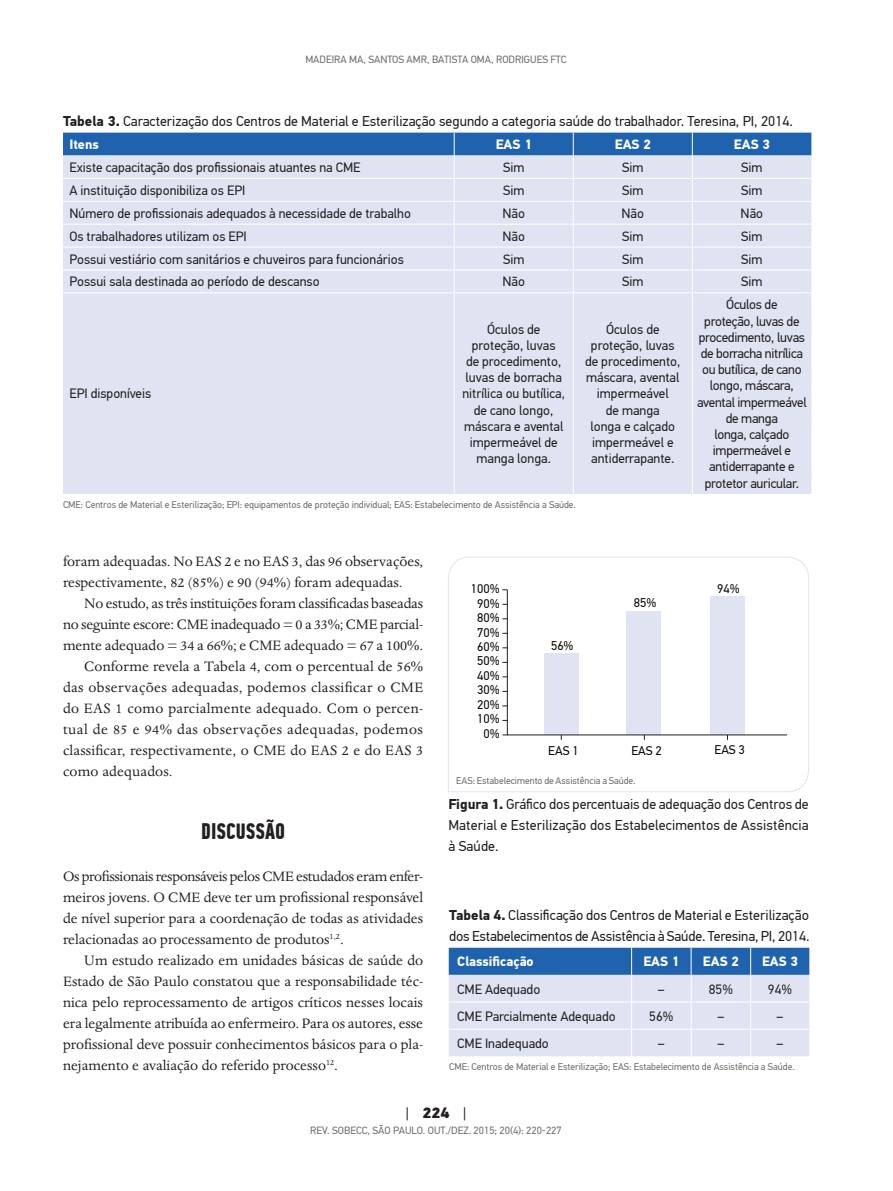
<style>
.page{position:relative;width:893px;height:1191px;background:#fff}
.page>*{position:absolute;margin:0;border:0;box-sizing:border-box;transform-origin:0 0}
.z_sub__1{font:700 22.5px "PF Din Text Comp Pro";color:#231f20}
.z_texto{font:15.75px/21px "Dante MT Std";color:#231f20;text-align:justify}
.z_texto_sem_recuo{font:15.75px/21px "Dante MT Std";color:#231f20;text-align:justify}
.t1{font:900 15px "PF Din Text Pro";color:#231f20}
.z_tab_fig_titulo{font:14.25px/21px "PF Din Text Pro";color:#231f20}
.z_tab_texto{font:13.5px/16.2px "PF Din Text Pro";color:#231f20;text-align:center}
.z_tab_texto-2{font:13.5px/16.2px "PF Din Text Pro";letter-spacing:-.02em;color:#231f20;text-align:center}
.z_tab_cabecalho{font:700 13.5px "PF Din Text Pro";color:#fff}
.t2{font:12.6px/14.4px "PF Din Text Pro";color:#040503;text-align:center}
.t3{font:10.5px "PF Din Text Pro";color:#6c6d70}
.z_tab_fig_legenda{font:9.75px "PF Din Text Pro";color:#6c6d70}
.s1{font-weight:700}
.s2{font-weight:400}
</style>
<div class="page">
<svg style="left:449px;top:947px;width:360px;height:109px;background:#b0c4e1"></svg>
<div style="left:63px;top:293px;width:748px;height:201px;background:#e0e4f2"></div>
<hr style="left:454px;top:293px;width:1px;height:201px;background:#fff">
<hr style="left:573px;top:293px;width:1px;height:201px;background:#fff">
<hr style="left:692px;top:293px;width:1px;height:201px;background:#fff">
<svg style="left:63px;top:133px;width:748px;height:159px;background:#c6d2e8"></svg>
<svg style="left:448px;top:556px;width:361px;height:236px"></svg>
<p class="t3" style="left:305px;top:53px;width:263px">MADEIRA MA, SANTOS AMR, BATISTA OMA, RODRIGUES FTC</p>
<p class="z_tab_fig_titulo" style="left:63px;top:111px;width:731px"><span class="s1">Tabela 3.</span> Caracterização dos Centros de Material e Esterilização segundo a categoria saúde do trabalhador. Teresina, PI, 2014.</p>
<p class="z_tab_cabecalho" style="left:69px;top:136px;width:31px">Itens</p>
<p class="z_tab_cabecalho" style="left:496px;top:136px;width:38px">EAS 1</p>
<p class="z_tab_cabecalho" style="left:615px;top:136px;width:38px">EAS 2</p>
<p class="z_tab_cabecalho" style="left:734px;top:136px;width:38px">EAS 3</p>
<p class="z_tab_texto" style="left:69px;top:159px;width:293px">Existe capacitação dos profissionais atuantes na CME</p>
<p class="z_tab_texto" style="left:503px;top:159px;width:23px">Sim</p>
<p class="z_tab_texto" style="left:622px;top:159px;width:23px">Sim</p>
<p class="z_tab_texto" style="left:741px;top:159px;width:23px">Sim</p>
<p class="z_tab_texto" style="left:69px;top:182px;width:177px">A instituição disponibiliza os EPI</p>
<p class="z_tab_texto" style="left:503px;top:182px;width:23px">Sim</p>
<p class="z_tab_texto" style="left:622px;top:182px;width:23px">Sim</p>
<p class="z_tab_texto" style="left:741px;top:182px;width:23px">Sim</p>
<p class="z_tab_texto" style="left:69px;top:205px;width:343px">Número de profissionais adequados à necessidade de trabalho</p>
<p class="z_tab_texto" style="left:502px;top:205px;width:24px">Não</p>
<p class="z_tab_texto" style="left:622px;top:205px;width:24px">Não</p>
<p class="z_tab_texto" style="left:741px;top:205px;width:24px">Não</p>
<p class="z_tab_texto" style="left:69px;top:228px;width:179px">Os trabalhadores utilizam os EPI</p>
<p class="z_tab_texto" style="left:502px;top:228px;width:24px">Não</p>
<p class="z_tab_texto" style="left:622px;top:228px;width:23px">Sim</p>
<p class="z_tab_texto" style="left:741px;top:228px;width:23px">Sim</p>
<p class="z_tab_texto" style="left:69px;top:251px;width:336px">Possui vestiário com sanitários e chuveiros para funcionários</p>
<p class="z_tab_texto" style="left:503px;top:251px;width:23px">Sim</p>
<p class="z_tab_texto" style="left:622px;top:251px;width:23px">Sim</p>
<p class="z_tab_texto" style="left:741px;top:251px;width:23px">Sim</p>
<p class="z_tab_texto" style="left:69px;top:274px;width:252px">Possui sala destinada ao período de descanso</p>
<p class="z_tab_texto" style="left:502px;top:274px;width:24px">Não</p>
<p class="z_tab_texto" style="left:622px;top:274px;width:23px">Sim</p>
<p class="z_tab_texto" style="left:741px;top:274px;width:23px">Sim</p>
<p class="z_tab_texto" style="left:69px;top:386px;width:83px">EPI disponíveis</p>
<p class="z_tab_texto" style="left:462px;top:321px;width:104px">Óculos de proteção, luvas<br>de procedimento, luvas de borracha nitrílica ou butílica, de cano longo, máscara e avental impermeável de manga longa.</p>
<p class="z_tab_texto" style="left:585px;top:321px;width:97px">Óculos de proteção, luvas de procedimento, máscara, avental impermeável<br>de manga<br>longa e calçado impermeável e antiderrapante.</p>
<p class="z_tab_fig_legenda" style="left:63px;top:498px;width:514px">CME: Centros de Material e Esterilização; EPI: equipamentos de proteção individual; EAS: Estabelecimento de Assistência a Saúde.</p>
<p class="z_tab_texto-2" style="left:697px;top:297px;width:111px">Óculos de<br>proteção, luvas de procedimento, luvas de borracha nitrílica ou butílica, de cano longo, máscara, avental impermeável de manga<br>longa, calçado impermeável e antiderrapante e protetor auricular.</p>
<p class="z_texto" style="left:63px;top:550px;width:362px">foram adequadas. No EAS 2 e no EAS 3, das 96 observações, respectivamente, 82 (85%) e 90 (94%) foram adequadas.</p>
<p class="z_texto" style="left:63px;top:592px;width:362px;text-indent:21px">No estudo, as três instituições foram classificadas baseadas no seguinte escore: CME inadequado = 0 a 33%; CME parcial‑ mente adequado = 34 a 66%; e CME adequado = 67 a 100%.</p>
<p class="z_texto" style="left:63px;top:655px;width:362px;text-indent:21px">Conforme revela a Tabela 4, com o percentual de 56% das observações adequadas, podemos classificar o CME do EAS 1 como parcialmente adequado. Com o percen‑ tual de 85 e 94% das observações adequadas, podemos classificar, respectivamente, o CME do EAS 2 e do EAS 3 como adequados.</p>
<p class="z_sub__1" style="left:201px;top:817px;width:86px">DISCUSSÃO</p>
<p class="z_texto_sem_recuo" style="left:63px;top:865px;width:362px">Os profissionais responsáveis pelos CME estudados eram enfer‑ meiros jovens. O CME deve ter um profissional responsável de nível superior para a coordenação de todas as atividades relacionadas ao processamento de produtos<sup>1,2</sup>.</p>
<p class="z_texto" style="left:63px;top:949px;width:362px;text-indent:21px">Um estudo realizado em unidades básicas de saúde do Estado de São Paulo constatou que a responsabilidade téc‑ nica pelo reprocessamento de artigos críticos nesses locais era legalmente atribuída ao enfermeiro. Para os autores, esse profissional deve possuir conhecimentos básicos para o pla‑ nejamento e avaliação do referido processo<sup>12</sup>.</p>
<p class="t2" style="left:471px;top:582px;width:30px">100%<br>90%</p>
<p class="t2" style="left:717px;top:581px;width:24px">94%</p>
<p class="t2" style="left:477px;top:610px;width:24px">80%</p>
<p class="t2" style="left:634px;top:596px;width:24px">85%</p>
<p class="t2" style="left:477px;top:625px;width:24px;text-align:left">70%<br>60%</p>
<p class="t2" style="left:477px;top:654px;width:24px">50%<br>40%<br>30%<br>20%<br>10%<br>0%</p>
<p class="t2" style="left:551px;top:638px;width:24px">56%</p>
<p class="t2" style="left:548px;top:743px;width:32px">EAS 1</p>
<p class="t2" style="left:631px;top:743px;width:32px">EAS 2</p>
<p class="t2" style="left:714px;top:742px;width:32px">EAS 3</p>
<p class="z_tab_fig_legenda" style="left:456px;top:775px;width:181px">EAS: Estabelecimento de Assistência a Saúde.</p>
<p class="z_tab_fig_titulo" style="left:448px;top:793px;width:362px;text-align:justify"><span class="s1">Figura 1.</span> Gráfico dos percentuais de adequação dos Centros de Material e Esterilização dos Estabelecimentos de Assistência à Saúde.</p>
<p class="z_tab_fig_titulo" style="left:449px;top:905px;width:362px"><span class="s1">Tabela 4.</span> Classificação dos Centros de Material e Esterilização dos Estabelecimentos de Assistência à Saúde. Teresina, PI, 2014.</p>
<p class="z_tab_cabecalho" style="left:457px;top:953px;width:78px">Classificação</p>
<p class="z_tab_cabecalho" style="left:643px;top:953px;width:38px">EAS 1</p>
<p class="z_tab_cabecalho" style="left:703px;top:953px;width:38px">EAS 2</p>
<p class="z_tab_cabecalho" style="left:762px;top:953px;width:38px">EAS 3</p>
<p class="z_tab_texto" style="left:457px;top:981px;width:85px">CME Adequado</p>
<p class="z_tab_texto" style="left:658px;top:981px;width:8px">–</p>
<p class="z_tab_texto" style="left:709px;top:981px;width:26px">85%</p>
<p class="z_tab_texto" style="left:768px;top:981px;width:26px">94%</p>
<p class="z_tab_texto" style="left:457px;top:1008px;width:160px">CME Parcialmente Adequado</p>
<p class="z_tab_texto" style="left:649px;top:1008px;width:26px">56%</p>
<p class="z_tab_texto" style="left:717px;top:1008px;width:8px">–</p>
<p class="z_tab_texto" style="left:777px;top:1008px;width:8px">–</p>
<p class="z_tab_texto" style="left:457px;top:1035px;width:93px">CME Inadequado</p>
<p class="z_tab_texto" style="left:658px;top:1035px;width:8px">–</p>
<p class="z_tab_texto" style="left:717px;top:1035px;width:8px">–</p>
<p class="z_tab_texto" style="left:777px;top:1035px;width:8px">–</p>
<p class="z_tab_fig_legenda" style="left:449px;top:1061px;width:347px">CME: Centros de Material e Esterilização; EAS: Estabelecimento de Assistência a Saúde.</p>
<p class="t1" style="left:406px;top:1102px;width:62px"><span class="s2">|</span> 224 <span class="s2">|</span></p>
<p class="t3" style="left:310px;top:1124px;width:253px">REV. SOBECC, SÃO PAULO. OUT./DEZ. 2015; 20(4): 220-227</p>
</div>
